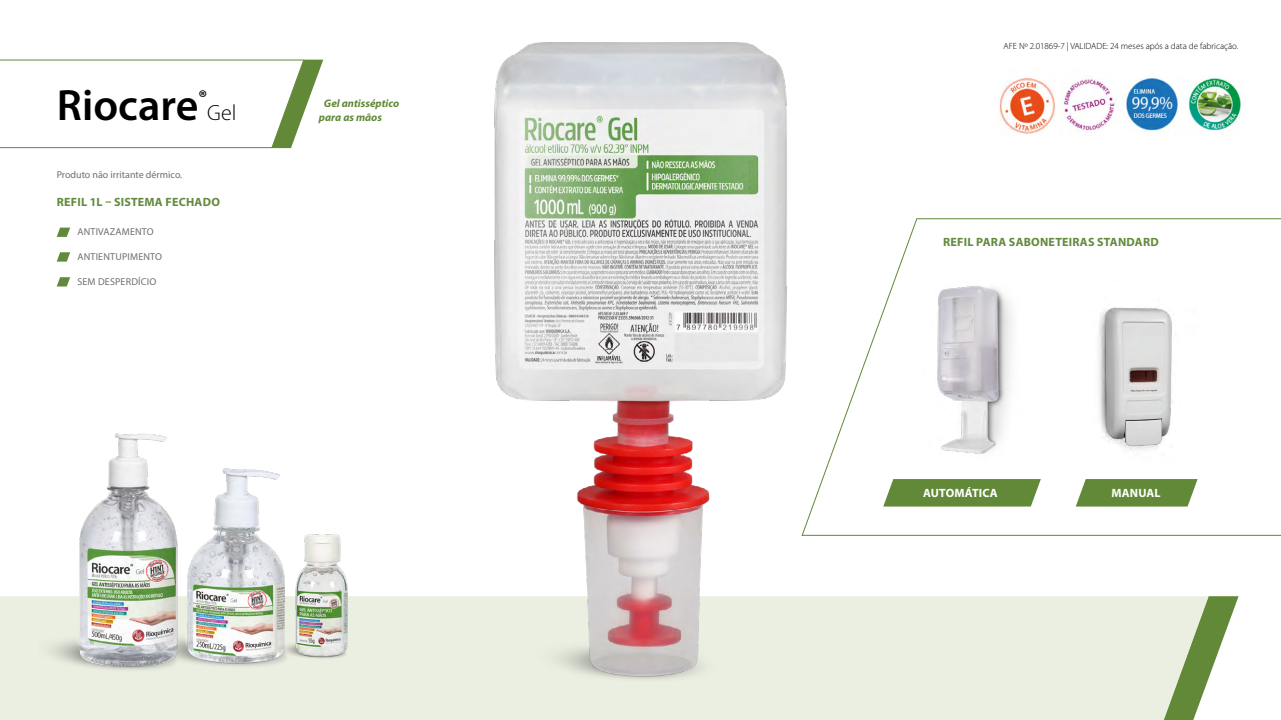
<style>
.page{position:relative;width:1281px;height:720px;background:#fff}
.page>*{position:absolute;margin:0;border:0;box-sizing:border-box;transform-origin:0 0}
.t1{font:600 44px "Myriad Pro";color:#000}
.t2{font:300 22px "Myriad Pro";color:#000}
.t3{font:700 12px "Myriad Pro";letter-spacing:.02em;color:#628a3c}
.t4{font:700 12px "Myriad Pro";letter-spacing:.02em;color:#fff}
.t5{font:italic 700 11px/13.2px "Myriad Pro";color:#618937}
.t6{font:10px "Myriad Pro";letter-spacing:.02em;color:#6e6f72}
.t7{font:10px "Myriad Pro";color:#6e6f72}
.t8{font:300 9px "Myriad Pro";color:#000}
</style>
<div class="page">
<svg style="left:814px;top:218px;width:466px;height:318px"></svg>
<svg style="left:883px;top:479px;width:157px;height:28px;background:#6d9246"></svg>
<svg style="left:1075px;top:479px;width:122px;height:28px;background:#70944a"></svg>
<svg style="left:1208px;top:596px;width:30px;height:84px"></svg>
<div style="left:0;top:596px;width:1208px;height:124px;background:#ebefe2"></div>
<svg style="left:0;top:59px;width:323px;height:90px"></svg>
<svg style="left:57px;top:228px;width:13px;height:9px"></svg>
<svg style="left:57px;top:252px;width:13px;height:10px"></svg>
<svg style="left:57px;top:277px;width:13px;height:10px"></svg>
<img style="left:466px;top:43px;width:348px;height:640px">
<img style="left:1074px;top:281px;width:122px;height:183px">
<img style="left:910px;top:282px;width:119px;height:179px">
<img style="left:999px;top:77px;width:116px;height:57px">
<img style="left:1126px;top:78px;width:115px;height:53px">
<img style="left:298px;top:534px;width:61px;height:135px">
<img style="left:160px;top:468px;width:138px;height:226px">
<img style="left:38px;top:433px;width:150px;height:255px">
<h1 class="t1" style="left:57px;top:78px;width:152px">Riocare<sup>®</sup></h1>
<h2 class="t2" style="left:207px;top:101px;width:31px">Gel</h2>
<p class="t5" style="left:319px;top:97px;width:82px;text-indent:5px">Gel antisséptico para as mãos</p>
<p class="t7" style="left:57px;top:168px;width:127px">Produto não irritante dérmico.</p>
<h3 class="t3" style="left:57px;top:194px;width:165px">REFIL 1L – SISTEMA FECHADO</h3>
<p class="t6" style="left:77px;top:226px;width:78px">ANTIVAZAMENTO</p>
<p class="t6" style="left:77px;top:251px;width:86px">ANTIENTUPIMENTO</p>
<p class="t6" style="left:77px;top:276px;width:80px">SEM DESPERDÍCIO</p>
<p class="t8" style="left:1003px;top:41px;width:236px">AFE Nº 2.01869-7 | VALIDADE: 24 meses após a data de fabricação.</p>
<h3 class="t3" style="left:943px;top:234px;width:217px">REFIL PARA SABONETEIRAS STANDARD</h3>
<h3 class="t4" style="left:922px;top:485px;width:76px">AUTOMÁTICA</h3>
<h3 class="t4" style="left:1111px;top:485px;width:51px">MANUAL</h3>
</div>
